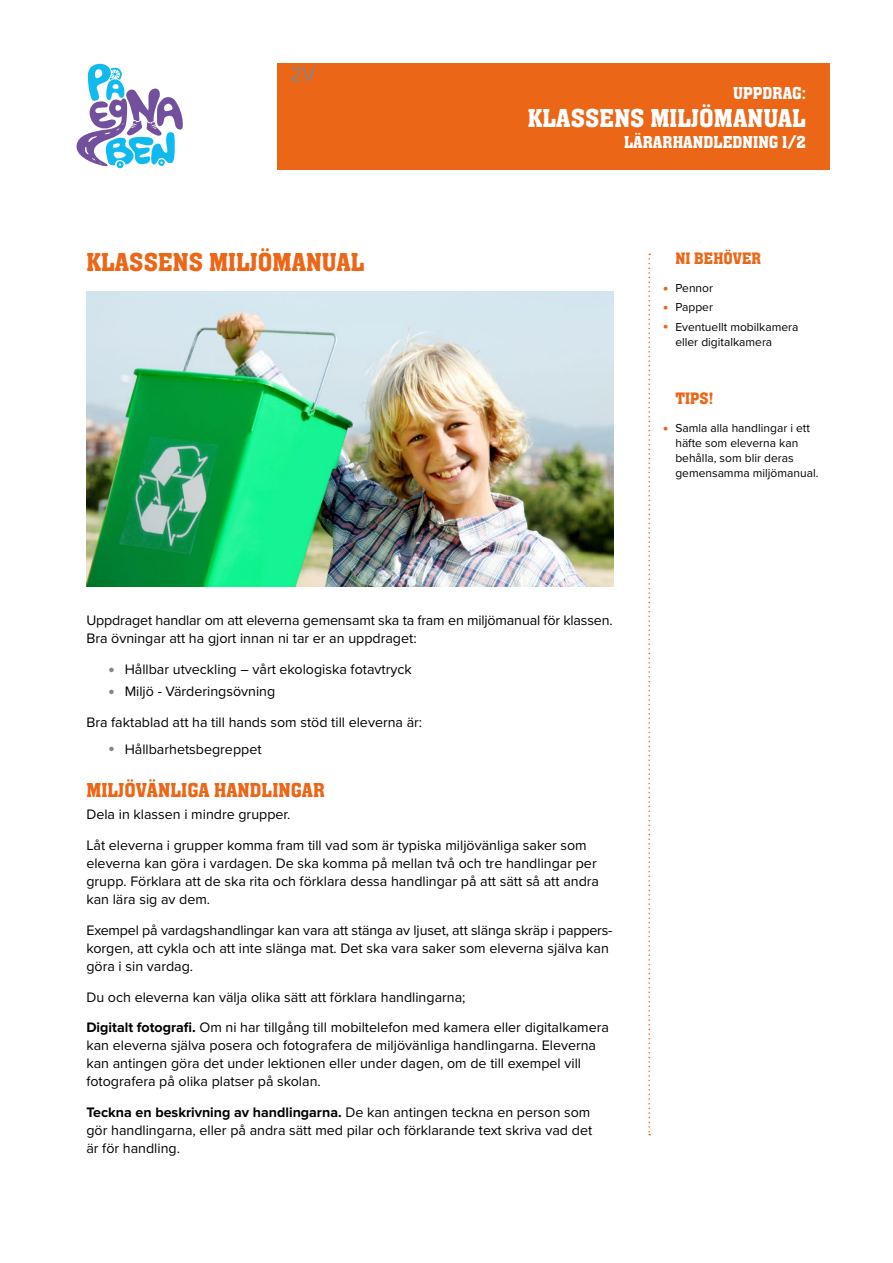
<style>
.page{position:relative;width:893px;height:1263px;background:#fff}
.page>*{position:absolute;margin:0;border:0;box-sizing:border-box;transform-origin:0 0}
.t1{font:27px "Aachen Medium Plain";color:#fff}
.t2{font:27px "Aachen Medium Plain";color:#ec6617}
.t3{font:21px "Aachen Medium Plain";color:#ec6617}
.t4{font:21px "Proxima Nova";color:#878786}
.t5{font:18px "Aachen Medium Plain";color:#fff}
.t6{font:17.25px "Aachen Medium Plain";color:#ec6617}
.t7{font:14.25px/18px "Proxima Nova";color:#000}
.t8{font:12px/15px "Proxima Nova";color:#000}
.s1{font-size:18px;color:#ec6617}
.s2{font-size:21px;color:#878786}
.s3{font-weight:700}
</style>
<div class="page">
<div style="left:277px;top:64px;width:552px;height:106px;background:#ec6617"></div>
<svg style="left:648px;top:254px;width:2px;height:881px"></svg>
<img style="left:86px;top:291px;width:528px;height:296px">
<svg style="left:77px;top:64px;width:106px;height:104px"></svg>
<h2 class="t4" style="left:290px;top:58px;width:28px">2V</h2>
<h1 class="t2" style="left:86px;top:245px;width:280px">KLASSENS MILJÖMANUAL</h1>
<p class="t5" style="left:733px;top:82px;width:74px">UPPDRAG:</p>
<h1 class="t1" style="left:528px;top:101px;width:280px">KLASSENS MILJÖMANUAL</h1>
<p class="t5" style="left:624px;top:131px;width:183px">LÄRARHANDLEDNING 1/2</p>
<p class="t6" style="left:675px;top:248px;width:87px">NI BEHÖVER</p>
<p class="t8" style="left:663px;top:280px;width:52px"><span class="s1">•</span> Pennor</p>
<p class="t8" style="left:663px;top:299px;width:52px"><span class="s1">•</span> Papper</p>
<p class="t8" style="left:675px;top:319px;width:125px;text-indent:-13px"><span class="s1">•</span> Eventuellt mobilkamera eller digitalkamera</p>
<p class="t6" style="left:675px;top:388px;width:40px">TIPS!</p>
<p class="t8" style="left:675px;top:420px;width:145px;text-indent:-13px"><span class="s1">•</span> Samla alla handlingar i ett häfte som eleverna kan behålla, som blir deras gemensamma miljömanual.</p>
<p class="t7" style="left:86px;top:611px;width:528px">Uppdraget handlar om att eleverna gemensamt ska ta fram en miljömanual för klassen.<br>Bra övningar att ha gjort innan ni tar er an uppdraget:</p>
<p class="t7" style="left:108px;top:660px;width:306px"><span class="s2">•</span> Hållbar utveckling – vårt ekologiska fotavtryck</p>
<p class="t7" style="left:86px;top:676px;width:337px;line-height:30.8px;text-indent:21px"><span class="s2">•</span> Miljö - Värderingsövning<br>Bra faktablad att ha till hands som stöd till eleverna är:</p>
<p class="t7" style="left:108px;top:739px;width:155px"><span class="s2">•</span> Hållbarhetsbegreppet</p>
<h2 class="t3" style="left:86px;top:778px;width:240px">MILJÖVÄNLIGA HANDLINGAR</h2>
<p class="t7" style="left:86px;top:799px;width:502px;line-height:30.8px">Dela in klassen i mindre grupper.<br>Låt eleverna i grupper komma fram till vad som är typiska miljövänliga saker som</p>
<p class="t7" style="left:86px;top:854px;width:514px">eleverna kan göra i vardagen. De ska komma på mellan två och tre handlingar per grupp. Förklara att de ska rita och förklara dessa handlingar på att sätt så att andra kan lära sig av dem.</p>
<p class="t7" style="left:86px;top:920px;width:528px">Exempel på vardagshandlingar kan vara att stänga av ljuset, att slänga skräp i pappers&shy;korgen, att cykla och att inte slänga mat. Det ska vara saker som eleverna själva kan göra i sin vardag.</p>
<p class="t7" style="left:86px;top:981px;width:524px;line-height:30.8px">Du och eleverna kan välja olika sätt att förklara handlingarna;<br><span class="s3">Digitalt fotografi.</span> Om ni har tillgång till mobiltelefon med kamera eller digitalkamera</p>
<p class="t7" style="left:86px;top:1036px;width:511px">kan eleverna själva posera och fotografera de miljövänliga handlingarna. Eleverna kan antingen göra det under lektionen eller under dagen, om de till exempel vill fotografera på olika platser på skolan.</p>
<p class="t7" style="left:86px;top:1103px;width:507px"><span class="s3">Teckna en beskrivning av handlingarna.</span> De kan antingen teckna en person som gör handlingarna, eller på andra sätt med pilar och förklarande text skriva vad det är för handling.</p>
</div>
